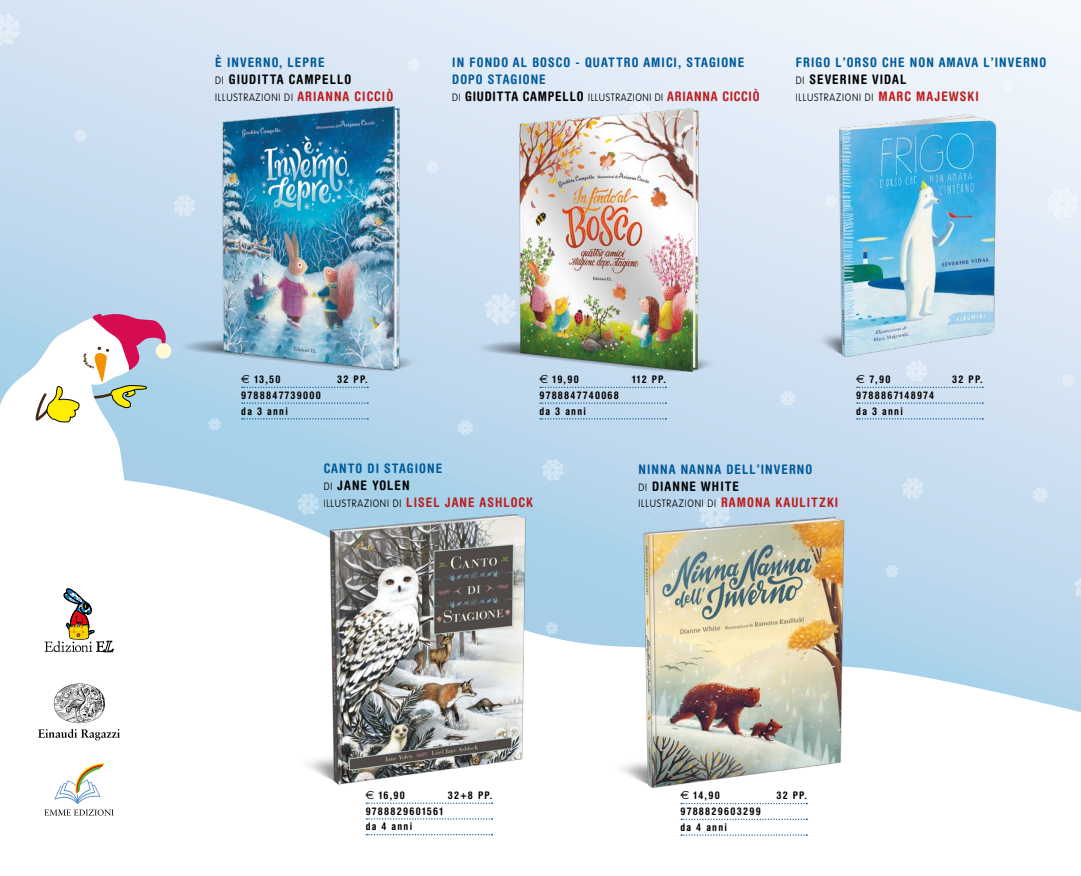
<style>
.page{position:relative;width:1081px;height:876px;background:#fff}
.page>*{position:absolute;margin:0;border:0;box-sizing:border-box;transform-origin:0 0}
.t1{font:700 condensed 13.12px/16.8px "Helvetica Rounded";letter-spacing:.08em;color:#005a9a}
.t2{font:700 condensed 13.12px/16.8px "Helvetica Rounded";letter-spacing:.08em;color:#000}
.t3{font:700 condensed 10.5px/15.8px "Helvetica Rounded";letter-spacing:.12em;color:#000}
.t4{font:100 10.5px/16.8px "VAG Rounded";letter-spacing:.08em;color:#000;scale:.9 1}
.t5{font:100 10.5px "VAG Rounded";letter-spacing:.06em;color:#000;scale:.9 1}
.s1{color:#005a9a}
.s2{font-family:"VAG Rounded";font-weight:100;font-stretch:normal;font-size:10.5px}
.s3{font-family:"Helvetica Rounded";font-weight:700;font-stretch:condensed;font-size:13.12px;color:#bd1d1d}
.s4{font-family:"Helvetica Rounded";font-weight:700;font-stretch:condensed;font-size:13.12px}
.s5{font-family:"VAG Rounded";font-weight:100;font-stretch:normal;font-size:10.5px;color:#000}
.s6{color:#000}
.s7{font-family:"Euro Sans";font-weight:400;font-stretch:normal;font-size:11.75px}
.s8{font-family:"Helvetica Rounded";font-weight:700;font-stretch:condensed;font-size:13.12px;color:#005a9a}
</style>
<div class="page">
<img style="left:0;top:0;width:1081px;height:466px">
<svg style="left:44px;top:466px;width:1037px;height:350px"></svg>
<svg style="left:45px;top:588px;width:69px;height:64px"></svg>
<img style="left:50px;top:681px;width:58px;height:43px">
<svg style="left:38px;top:728px;width:82px;height:12px"></svg>
<svg style="left:54px;top:763px;width:50px;height:40px"></svg>
<svg style="left:44px;top:809px;width:70px;height:6px"></svg>
<img style="left:270px;top:460px;width:630px;height:376px">
<svg style="left:366px;top:802px;width:126px;height:1px"></svg>
<svg style="left:366px;top:818px;width:126px;height:1px"></svg>
<svg style="left:366px;top:833px;width:126px;height:2px"></svg>
<svg style="left:681px;top:802px;width:126px;height:1px"></svg>
<svg style="left:681px;top:818px;width:126px;height:1px"></svg>
<svg style="left:681px;top:834px;width:126px;height:1px"></svg>
<img style="left:179px;top:101px;width:282px;height:284px">
<svg style="left:242px;top:386px;width:126px;height:2px"></svg>
<svg style="left:242px;top:402px;width:126px;height:1px"></svg>
<svg style="left:242px;top:418px;width:126px;height:1px"></svg>
<img style="left:477px;top:101px;width:282px;height:284px">
<svg style="left:540px;top:386px;width:126px;height:2px"></svg>
<svg style="left:540px;top:402px;width:126px;height:1px"></svg>
<svg style="left:540px;top:418px;width:126px;height:1px"></svg>
<img style="left:797px;top:101px;width:249px;height:284px">
<svg style="left:857px;top:386px;width:126px;height:2px"></svg>
<svg style="left:857px;top:402px;width:126px;height:1px"></svg>
<svg style="left:857px;top:418px;width:126px;height:1px"></svg>
<div style="left:156px;top:343px;width:15px;height:15px;background:#fffad2;border-radius:50%"></div>
<svg style="left:0;top:313px;width:166px;height:192px"></svg>
<p class="t2" style="left:215px;top:54px;width:138px"><span class="s1">È INVERNO, LEPRE<br></span><span class="s2">DI</span> GIUDITTA CAMPELLO</p>
<p class="t4" style="left:215px;top:89px;width:199px">ILLUSTRAZIONI DI <span class="s3">ARIANNA CICCIÒ</span></p>
<p class="t1" style="left:452px;top:54px;width:294px">IN FONDO AL BOSCO - QUATTRO AMICI, STAGIONE<br>DOPO STAGIONE</p>
<p class="t5" style="left:452px;top:91px;width:343px">DI <span class="s4">GIUDITTA CAMPELLO</span> ILLUSTRAZIONI DI <span class="s3">ARIANNA CICCIÒ</span></p>
<p class="t1" style="left:796px;top:54px;width:252px">FRIGO L’ORSO CHE NON AMAVA L’INVERNO<br><span class="s5">DI</span> <span class="s6">SEVERINE VIDAL</span></p>
<p class="t4" style="left:796px;top:89px;width:205px">ILLUSTRAZIONI DI <span class="s3">MARC MAJEWSKI</span></p>
<p class="t3" style="left:241px;top:371px;width:41px"><span class="s7">€</span> 13,50</p>
<p class="t3" style="left:337px;top:371px;width:32px">32 PP.</p>
<p class="t3" style="left:241px;top:387px;width:81px">9788847739000 da 3 anni</p>
<p class="t3" style="left:539px;top:371px;width:41px"><span class="s7">€</span> 19,90</p>
<p class="t3" style="left:632px;top:371px;width:35px">112 PP.</p>
<p class="t3" style="left:539px;top:387px;width:81px">9788847740068 da 3 anni</p>
<p class="t3" style="left:856px;top:371px;width:36px"><span class="s7">€</span> 7,90</p>
<p class="t3" style="left:952px;top:371px;width:32px">32 PP.</p>
<p class="t3" style="left:856px;top:387px;width:79px">9788867148974 da 3 anni</p>
<p class="t4" style="left:324px;top:461px;width:234px"><span class="s8">CANTO DI STAGIONE<br></span>DI <span class="s4">JANE YOLEN<br></span>ILLUSTRAZIONI DI <span class="s3">LISEL JANE ASHLOCK</span></p>
<p class="t1" style="left:638px;top:460px;width:175px">NINNA NANNA DELL’INVERNO<br><span class="s5">DI</span> <span class="s6">DIANNE WHITE</span></p>
<p class="t4" style="left:638px;top:495px;width:223px">ILLUSTRAZIONI DI <span class="s3">RAMONA KAULITZKI</span></p>
<p class="t3" style="left:366px;top:786px;width:41px"><span class="s7">€</span> 16,90</p>
<p class="t3" style="left:448px;top:786px;width:46px">32+8 PP.</p>
<p class="t3" style="left:366px;top:802px;width:79px">9788829601561 da 4 anni</p>
<p class="t3" style="left:680px;top:787px;width:41px"><span class="s7">€</span> 14,90</p>
<p class="t3" style="left:776px;top:787px;width:32px">32 PP.</p>
<p class="t3" style="left:680px;top:802px;width:82px">9788829603299 da 4 anni</p>
</div>
